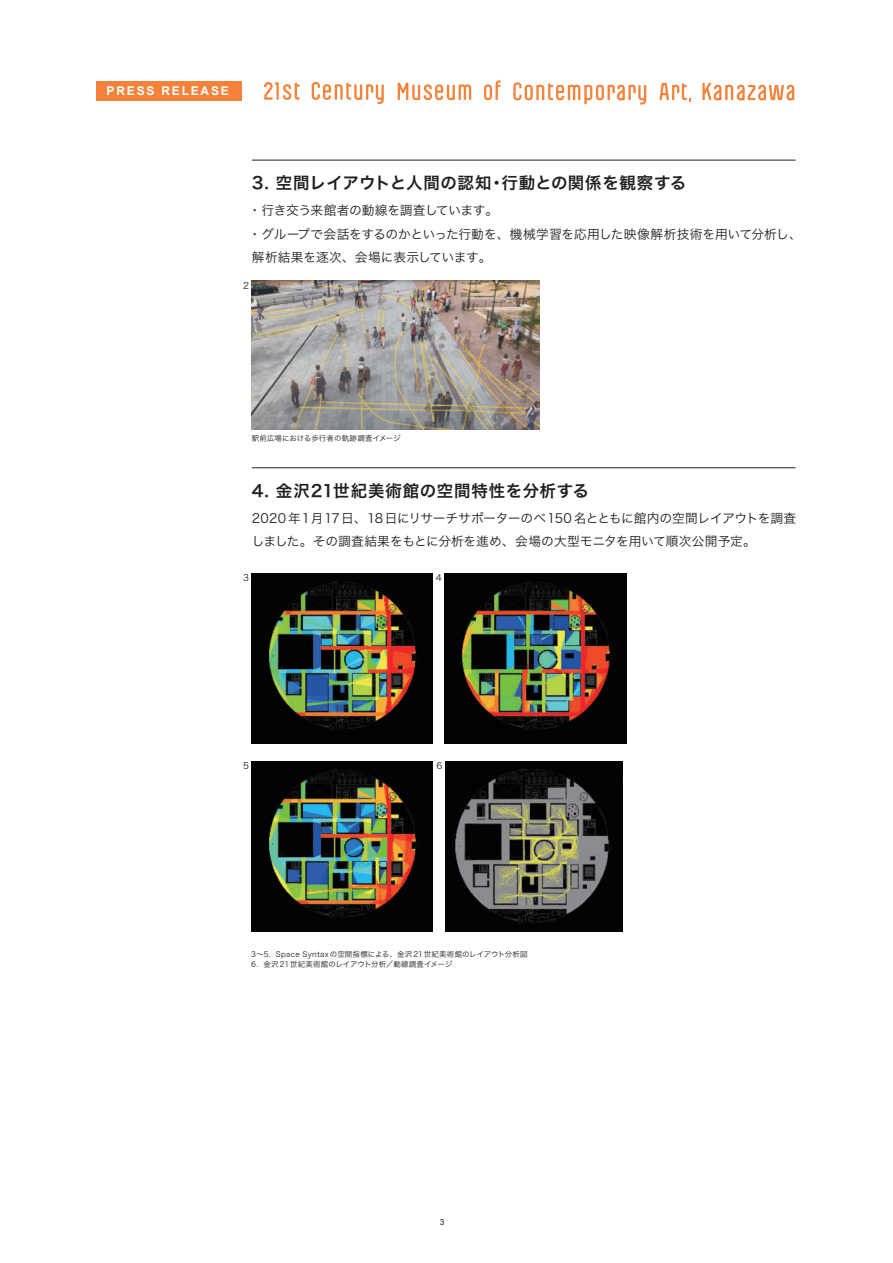
<style>
.page{position:relative;width:893px;height:1263px;background:#fff}
.page>*{position:absolute;margin:0;border:0;box-sizing:border-box;transform-origin:0 0}
.t1{font:16.5px "Hira Kaku Pro W6";letter-spacing:.03em;color:#231f20}
.t2{font:12.75px/23.2px "Hira Kaku Pro W3";letter-spacing:-.01em;color:#231f20}
.t3{font:700 12px "Arial";letter-spacing:.15em;color:#fff}
.t4{font:9px "Hira Kaku Pro W3";color:#231f20}
.t5{font:8.25px "Arial";color:#231f20}
.t6{font:7.5px "Hira Kaku Pro W3";letter-spacing:.01em;color:#231f20}
</style>
<div class="page">
<svg style="left:312px;top:82px;width:72px;height:22px"></svg>
<svg style="left:264px;top:82px;width:36px;height:18px"></svg>
<svg style="left:484px;top:80px;width:16px;height:20px"></svg>
<svg style="left:398px;top:83px;width:73px;height:17px"></svg>
<svg style="left:659px;top:83px;width:32px;height:19px"></svg>
<svg style="left:513px;top:82px;width:133px;height:23px"></svg>
<svg style="left:702px;top:83px;width:92px;height:17px"></svg>
<div style="left:96px;top:81px;width:146px;height:19px;background:#f4823b"></div>
<hr style="left:252px;top:160px;width:544px;height:1px;background:#231f20">
<img style="left:252px;top:281px;width:288px;height:149px">
<hr style="left:252px;top:467px;width:544px;height:1px;background:#231f20">
<img style="left:251px;top:573px;width:182px;height:170px">
<img style="left:445px;top:573px;width:181px;height:170px">
<img style="left:251px;top:761px;width:182px;height:171px">
<img style="left:445px;top:761px;width:177px;height:171px">
<p class="t3" style="left:107px;top:84px;width:124px">PRESS RELEASE</p>
<p class="t1" style="left:252px;top:168px;width:436px">3. 空間レイアウトと人間の認知・行動との関係を観察する</p>
<p class="t2" style="left:249px;top:198px;width:555px">・行き交う来館者の動線を調査しています。<br>・グループで会話をするのかといった行動を、機械学習を応用した映像解析技術を用いて分析し、解析結果を逐次、会場に表示しています。</p>
<p class="t4" style="left:243px;top:277px;width:7px">2</p>
<p class="t6" style="left:252px;top:431px;width:150px">駅前広場における歩行者の軌跡調査イメージ</p>
<p class="t1" style="left:252px;top:476px;width:339px">4. 金沢21世紀美術館の空間特性を分析する</p>
<p class="t2" style="left:252px;top:506px;width:546px">2020 年1月17日、18日にリサーチサポーターのべ150 名とともに館内の空間レイアウトを調査しました。その調査結果をもとに分析を進め、会場の大型モニタを用いて順次公開予定。</p>
<p class="t4" style="left:243px;top:570px;width:7px">3</p>
<p class="t4" style="left:436px;top:570px;width:7px">4</p>
<p class="t4" style="left:243px;top:758px;width:7px">5</p>
<p class="t4" style="left:437px;top:758px;width:7px">6</p>
<p class="t6" style="left:251px;top:947px;width:278px">3～5. Space Syntaxの空間指標による、金沢21世紀美術館のレイアウト分析図</p>
<p class="t6" style="left:251px;top:957px;width:203px">6. 金沢 21世紀美術館のレイアウト分析／動線調査イメージ</p>
<p class="t5" style="left:440px;top:1217px;width:6px">3</p>
</div>
